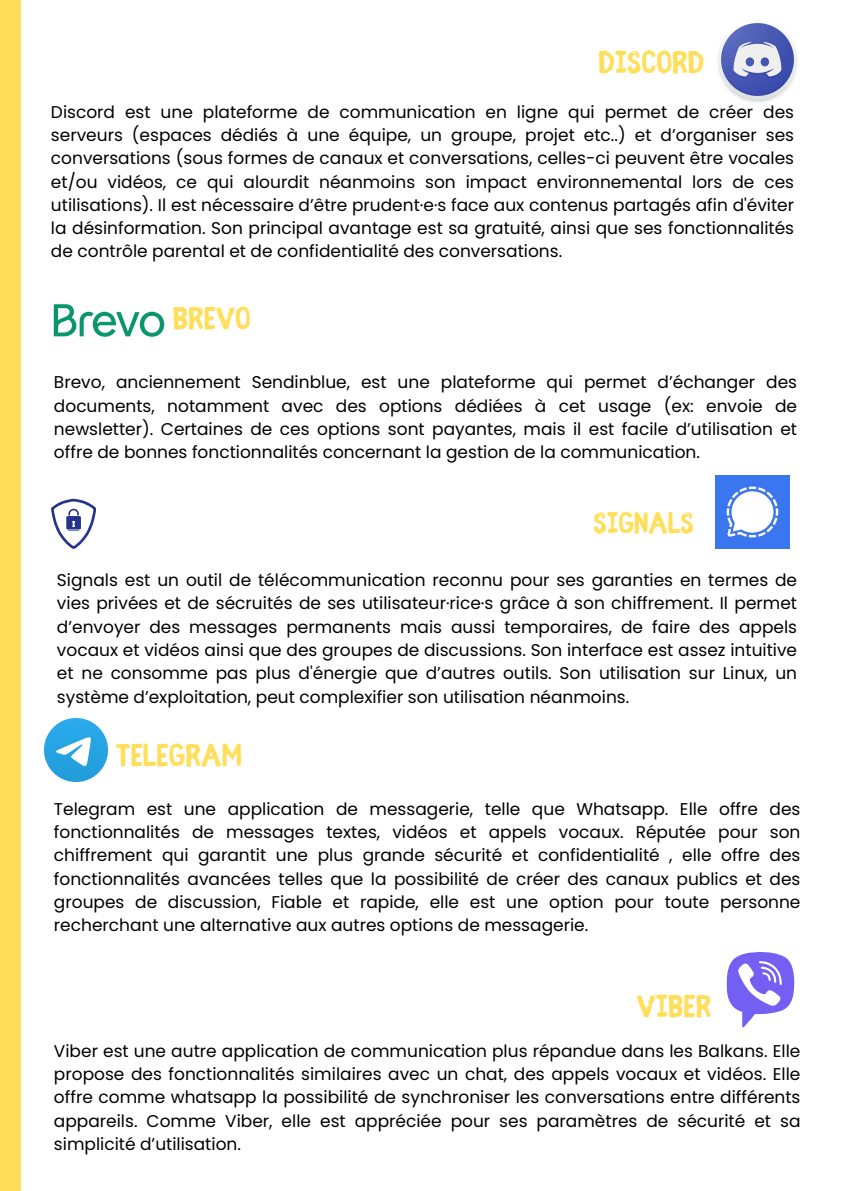
<style>
.page{position:relative;width:842px;height:1191px;background:#fff}
.page>*{position:absolute;margin:0;border:0;box-sizing:border-box;transform-origin:0 0}
.t1{font:700 35px "Fibre Vintage Full";color:#ffde59}
.t2{font:700 33px "Fibre Vintage Full";color:#ffde59}
.t3{font:17px/23.2px "Poppins";color:#000;text-align:justify}
</style>
<div class="page">
<img style="left:718px;top:23px;width:79px;height:80px">
<svg style="left:0;top:0;width:84px;height:1190px"></svg>
<img style="left:716px;top:475px;width:73px;height:73px">
<img style="left:45px;top:718px;width:63px;height:63px">
<svg style="left:726px;top:951px;width:69px;height:77px"></svg>
<svg style="left:51px;top:498px;width:45px;height:51px"></svg>
<img style="left:48px;top:298px;width:117px;height:44px">
<p class="t1" style="left:598px;top:48px;width:107px">DISCORD</p>
<h1 class="t3" style="left:51px;top:100px;width:745px">Discord est une plateforme de communication en ligne qui permet de créer des serveurs (espaces dédiés à une équipe, un groupe, projet etc..) et d’organiser ses conversations (sous formes de canaux et conversations, celles-ci peuvent être vocales et/ou vidéos, ce qui alourdit néanmoins son impact environnemental lors de ces utilisations). Il est nécessaire d’être prudent·e·s face aux contenus partagés afin d'éviter la désinformation. Son principal avantage est sa gratuité, ainsi que ses fonctionnalités de contrôle parental et de confidentialité des conversations.</h1>
<p class="t1" style="left:173px;top:304px;width:79px">BREVO</p>
<p class="t3" style="left:54px;top:370px;width:745px">Brevo, anciennement Sendinblue, est une plateforme qui permet d’échanger des documents, notamment avec des options dédiées à cet usage (ex: envoie de newsletter). Certaines de ces options sont payantes, mais il est facile d’utilisation et offre de bonnes fonctionnalités concernant la gestion de la communication.</p>
<h1 class="t2" style="left:593px;top:509px;width:102px">SIGNALS</h1>
<p class="t3" style="left:57px;top:568px;width:742px">Signals est un outil de télécommunication reconnu pour ses garanties en termes de vies privées et de sécruités de ses utilisateur·rice·s grâce à son chiffrement. Il permet d’envoyer des messages permanents mais aussi temporaires, de faire des appels vocaux et vidéos ainsi que des groupes de discussions. Son interface est assez intuitive et ne consomme pas plus d'énergie que d’autres outils. Son utilisation sur Linux, un système d’exploitation, peut complexifier son utilisation néanmoins.</p>
<p class="t1" style="left:116px;top:740px;width:128px">TELEGRAM</p>
<p class="t3" style="left:54px;top:797px;width:748px">Telegram est une application de messagerie, telle que Whatsapp. Elle offre des fonctionnalités de messages textes, vidéos et appels vocaux. Réputée pour son chiffrement qui garantit une plus grande sécurité et confidentialité , elle offre des fonctionnalités avancées telles que la possibilité de créer des canaux publics et des groupes de discussion, Fiable et rapide, elle est une option pour toute personne recherchant une alternative aux autres options de messagerie.</p>
<h2 class="t1" style="left:637px;top:991px;width:76px">VIBER</h2>
<p class="t3" style="left:54px;top:1039px;width:748px">Viber est une autre application de communication plus répandue dans les Balkans. Elle propose des fonctionnalités similaires avec un chat, des appels vocaux et vidéos. Elle offre comme whatsapp la possibilité de synchroniser les conversations entre différents appareils. Comme Viber, elle est appréciée pour ses paramètres de sécurité et sa simplicité d’utilisation.</p>
</div>
